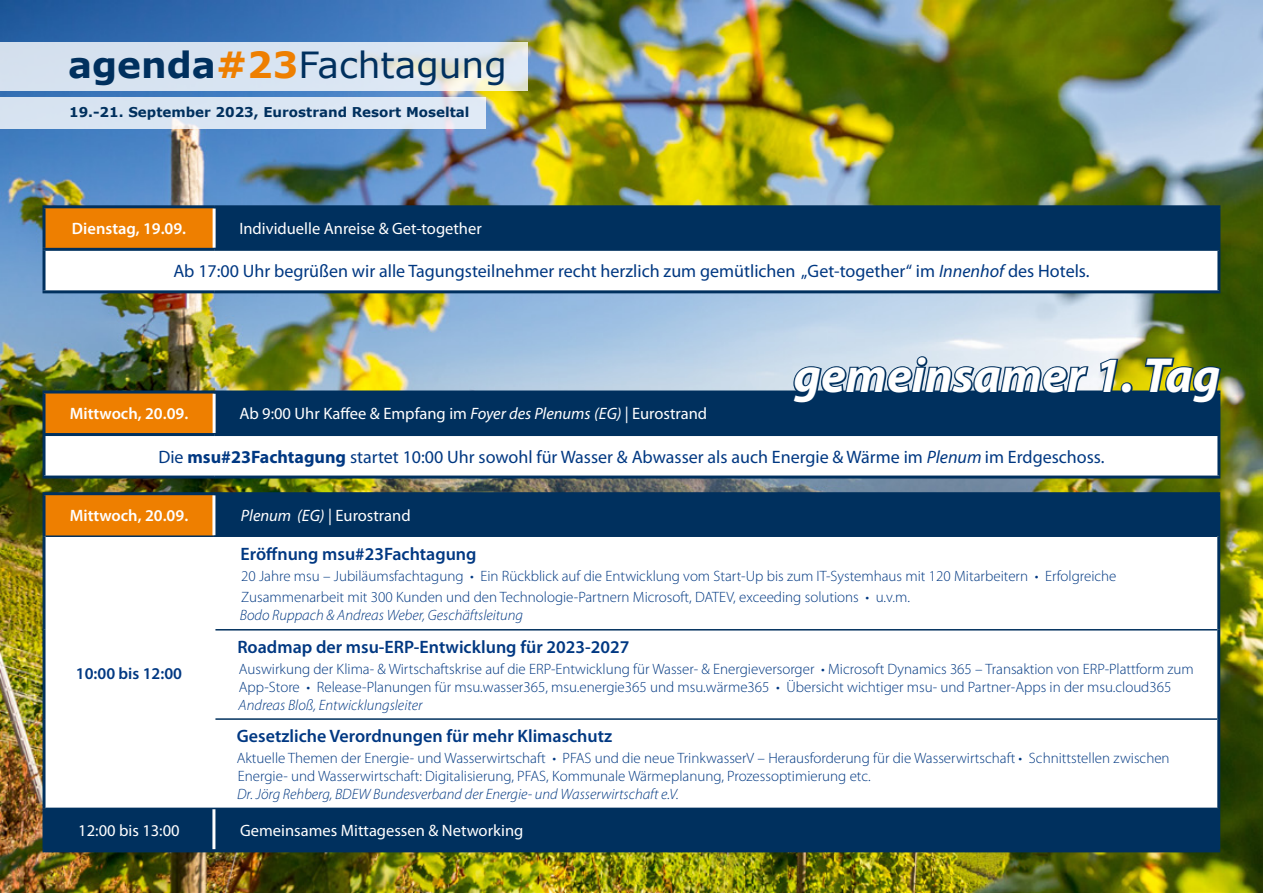
<style>
.page{position:relative;width:1263px;height:893px;background:#fff}
.page>*{position:absolute;margin:0;border:0;box-sizing:border-box;transform-origin:0 0}
.t1{font:italic 700 49.5px "Myriad Pro";color:#fff}
.t2{font:36px "Verdana";color:#00305e}
.t3{font:18px "Myriad Pro";color:#003882}
.t4{font:600 18px "Myriad Pro";color:#003882}
.t5{font:16.5px "Myriad Pro";color:#fff}
.t6{font:600 16.5px "Myriad Pro";color:#fff}
.t7{font:600 16.5px "Myriad Pro";color:#003882}
.t8{font:300 15px/18px "Myriad Pro";color:#003882}
.t9{font:italic 300 15px "Myriad Pro";color:#003882}
.t10{font:700 13.5px "Verdana";color:#00305e}
.s1{font-weight:700}
.s2{font-weight:700;color:#ee7f00}
.s3{font-style:italic}
</style>
<div class="page">
<img style="left:0;top:0;width:1263px;height:893px">
<div style="left:0;top:97px;width:485px;height:31px;background:#dae5f3"></div>
<svg style="left:0;top:43px;width:527px;height:48px;background:#dae4ed"></svg>
<div style="left:44px;top:392px;width:170px;height:42px;background:#ee7f00"></div>
<div style="left:214px;top:392px;width:1005px;height:42px;background:#00305e"></div>
<div style="left:44px;top:434px;width:1175px;height:43px;background:#fff"></div>
<hr style="left:213px;top:393px;width:3px;height:40px;background:#fff">
<hr style="left:43px;top:436px;width:3px;height:40px;background:#00305e">
<hr style="left:1217px;top:436px;width:3px;height:40px;background:#00305e">
<hr style="left:43px;top:476px;width:171px;height:3px;background:#00305e">
<hr style="left:214px;top:476px;width:1006px;height:3px;background:#00305e">
<hr style="left:43px;top:390px;width:171px;height:3px;background:#00305e">
<hr style="left:43px;top:393px;width:3px;height:40px;background:#00305e">
<hr style="left:214px;top:390px;width:1006px;height:3px;background:#00305e">
<hr style="left:1217px;top:393px;width:3px;height:40px;background:#00305e">
<hr style="left:43px;top:433px;width:171px;height:3px;background:#00305e">
<hr style="left:214px;top:433px;width:1006px;height:3px;background:#00305e">
<div style="left:44px;top:207px;width:170px;height:42px;background:#ee7f00"></div>
<div style="left:214px;top:207px;width:1005px;height:42px;background:#00305e"></div>
<div style="left:44px;top:249px;width:1175px;height:43px;background:#fff"></div>
<hr style="left:213px;top:208px;width:3px;height:40px;background:#fff">
<hr style="left:43px;top:251px;width:3px;height:39px;background:#00305e">
<hr style="left:1217px;top:251px;width:3px;height:39px;background:#00305e">
<hr style="left:43px;top:290px;width:171px;height:3px;background:#00305e">
<hr style="left:214px;top:290px;width:1006px;height:3px;background:#00305e">
<hr style="left:43px;top:205px;width:171px;height:3px;background:#00305e">
<hr style="left:43px;top:208px;width:3px;height:40px;background:#00305e">
<hr style="left:214px;top:205px;width:1006px;height:3px;background:#00305e">
<hr style="left:1217px;top:208px;width:3px;height:40px;background:#00305e">
<hr style="left:43px;top:248px;width:171px;height:3px;background:#00305e">
<hr style="left:214px;top:248px;width:1006px;height:3px;background:#00305e">
<div style="left:44px;top:494px;width:170px;height:42px;background:#ee7f00"></div>
<div style="left:214px;top:494px;width:1005px;height:42px;background:#00305e"></div>
<svg style="left:46px;top:537px;width:1171px;height:271px"></svg>
<div style="left:46px;top:809px;width:1171px;height:40px;background:#00305e"></div>
<hr style="left:212px;top:495px;width:3px;height:40px;background:#fff">
<hr style="left:212px;top:537px;width:3px;height:93px;background:#fff">
<hr style="left:212px;top:630px;width:3px;height:89px;background:#fff">
<hr style="left:212px;top:719px;width:3px;height:89px;background:#fff">
<hr style="left:212px;top:809px;width:3px;height:40px;background:#fff">
<hr style="left:46px;top:535px;width:168px;height:2px;background:#00305e">
<hr style="left:214px;top:535px;width:1003px;height:2px;background:#00305e">
<hr style="left:215px;top:629px;width:1002px;height:1px;background:#00305e">
<hr style="left:215px;top:718px;width:1002px;height:2px;background:#00305e">
<hr style="left:46px;top:808px;width:168px;height:1px;background:#00305e">
<hr style="left:214px;top:808px;width:1003px;height:1px;background:#00305e">
<hr style="left:43px;top:536px;width:3px;height:94px;background:#00305e">
<hr style="left:1217px;top:536px;width:3px;height:94px;background:#00305e">
<hr style="left:43px;top:630px;width:3px;height:89px;background:#00305e">
<hr style="left:1217px;top:630px;width:3px;height:89px;background:#00305e">
<hr style="left:43px;top:719px;width:3px;height:89px;background:#00305e">
<hr style="left:1217px;top:719px;width:3px;height:89px;background:#00305e">
<hr style="left:43px;top:808px;width:3px;height:41px;background:#00305e">
<hr style="left:1217px;top:808px;width:3px;height:41px;background:#00305e">
<hr style="left:43px;top:849px;width:171px;height:3px;background:#00305e">
<hr style="left:214px;top:849px;width:1006px;height:3px;background:#00305e">
<hr style="left:43px;top:492px;width:171px;height:3px;background:#00305e">
<hr style="left:43px;top:495px;width:3px;height:41px;background:#00305e">
<hr style="left:214px;top:492px;width:1006px;height:3px;background:#00305e">
<hr style="left:1217px;top:495px;width:3px;height:41px;background:#00305e">
<svg style="left:790px;top:355px;width:300px;height:36px;background:#91a8bd"></svg>
<svg style="left:1099px;top:357px;width:21px;height:34px"></svg>
<div style="left:1121px;top:382px;width:11px;height:12px;border:3px solid #00305e;border-radius:50%"></div>
<svg style="left:1143px;top:356px;width:80px;height:50px"></svg>
<h2 class="t2" style="left:68px;top:40px;width:440px"><span class="s1">agenda</span><span class="s2">#23</span>Fachtagung</h2>
<p class="t10" style="left:69px;top:103px;width:402px">19.-21. September 2023, Eurostrand Resort Moseltal</p>
<p class="t6" style="left:72px;top:218px;width:116px">Dienstag, 19.09.</p>
<p class="t5" style="left:239px;top:219px;width:244px">Individuelle Anreise &amp; Get-together</p>
<p class="t3" style="left:173px;top:260px;width:918px">Ab 17:00 Uhr begrüßen wir alle Tagungsteilnehmer recht herzlich zum gemütlichen „Get-together“ im <span class="s3">Innenhof</span> des Hotels.</p>
<h1 class="t1" style="left:793px;top:344px;width:428px">gemeinsamer 1. Tag</h1>
<p class="t6" style="left:70px;top:403px;width:120px">Mittwoch, 20.09.</p>
<p class="t5" style="left:239px;top:404px;width:469px">Ab 9:00 Uhr Kaffee &amp; Empfang im <span class="s3">Foyer des Plenums (EG)</span> | Eurostrand</p>
<p class="t3" style="left:158px;top:445px;width:948px">Die <span class="s1">msu#23Fachtagung</span> startet 10:00 Uhr sowohl für Wasser &amp; Abwasser als auch Energie &amp; Wärme im <span class="s3">Plenum</span> im Erdgeschoss.</p>
<p class="t6" style="left:70px;top:505px;width:120px">Mittwoch, 20.09.</p>
<p class="t5" style="left:241px;top:505px;width:171px"><span class="s3">Plenum (EG)</span> | Eurostrand</p>
<p class="t7" style="left:76px;top:662px;width:108px">10:00 bis 12:00</p>
<p class="t4" style="left:241px;top:542px;width:237px">Eröffnung msu#23Fachtagung</p>
<p class="t8" style="left:241px;top:565px;width:877px;line-height:21px">20 Jahre msu – Jubiläumsfachtagung • Ein Rückblick auf die Entwicklung vom Start-Up bis zum IT-Systemhaus mit 120 Mitarbeitern • Erfolgreiche<br>Zusammenarbeit mit 300 Kunden und den Technologie-Partnern Microsoft, DATEV, exceeding solutions • u.v.m.</p>
<p class="t9" style="left:240px;top:606px;width:285px">Bodo Ruppach &amp; Andreas Weber, Geschäftsleitung</p>
<p class="t4" style="left:237px;top:635px;width:393px">Roadmap der msu-ERP-Entwicklung für 2023-2027</p>
<p class="t8" style="left:239px;top:660px;width:956px">Auswirkung der Klima- &amp; Wirtschaftskrise auf die ERP-Entwicklung für Wasser- &amp; Energieversorger • Microsoft Dynamics 365 – Transaktion von ERP-Plattform zum<br>App-Store • Release-Planungen für msu.wasser365, msu.energie365 und msu.wärme365 • Übersicht wichtiger msu- und Partner-Apps in der msu.cloud365</p>
<p class="t9" style="left:239px;top:696px;width:185px">Andreas Bloß, Entwicklungsleiter</p>
<p class="t4" style="left:237px;top:724px;width:377px">Gesetzliche Verordnungen für mehr Klimaschutz</p>
<p class="t8" style="left:237px;top:749px;width:934px">Aktuelle Themen der Energie- und Wasserwirtschaft • PFAS und die neue TrinkwasserV – Herausforderung für die Wasserwirtschaft • Schnittstellen zwischen<br>Energie- und Wasserwirtschaft: Digitalisierung, PFAS, Kommunale Wärmeplanung, Prozessoptimierung etc.</p>
<p class="t9" style="left:237px;top:785px;width:443px">Dr. Jörg Rehberg, BDEW Bundesverband der Energie- und Wasserwirtschaft e.V.</p>
<p class="t5" style="left:78px;top:820px;width:103px">12:00 bis 13:00</p>
<p class="t5" style="left:240px;top:821px;width:285px">Gemeinsames Mittagessen &amp; Networking</p>
</div>
